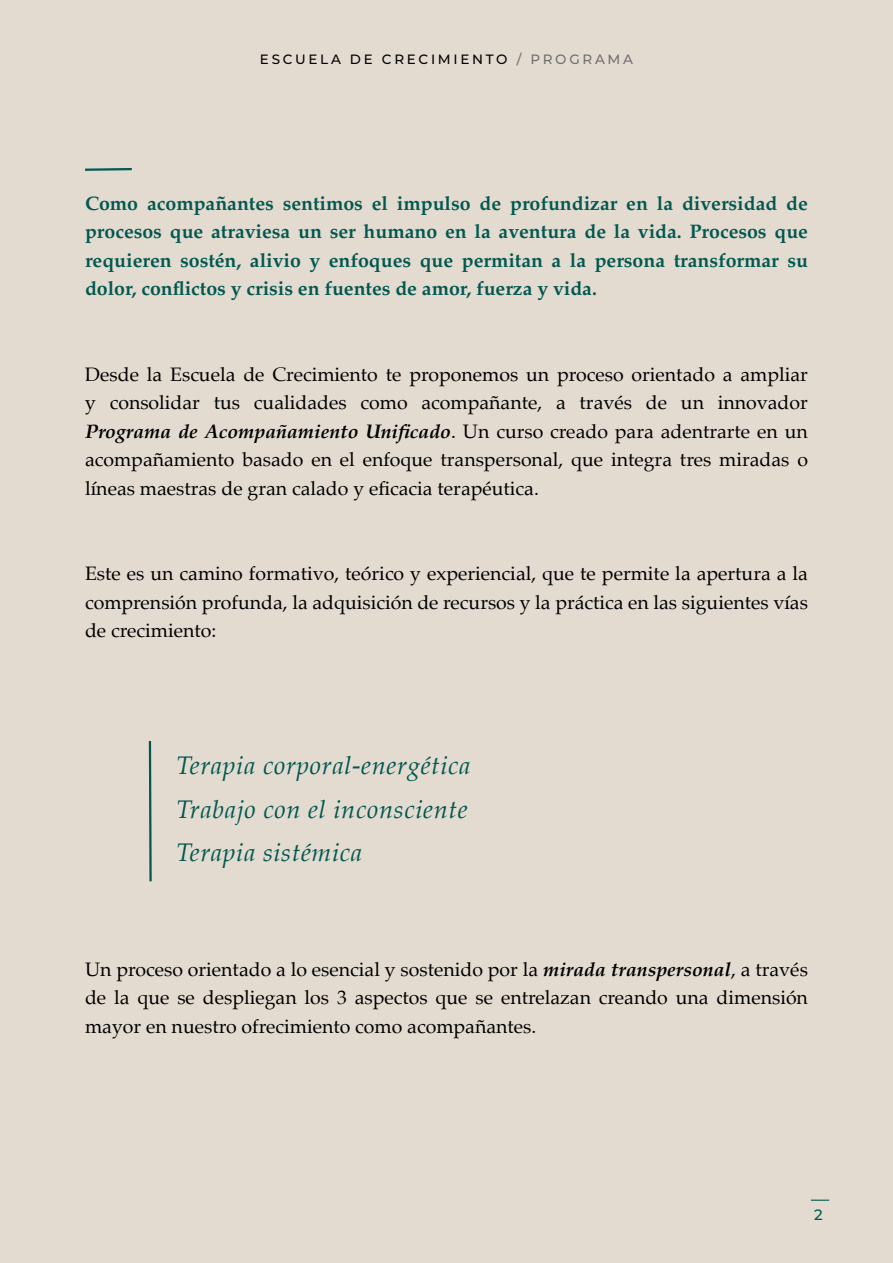
<style>
.page{position:relative;width:893px;height:1263px;background:#e4dbd0}
.page>*{position:absolute;margin:0;border:0;box-sizing:border-box;transform-origin:0 0}
.t1{font:italic 25.5px/43.5px "Palatino";letter-spacing:.025em;color:#005850;text-align:justify}
.t2{font:19.5px/28.5px "Palatino";color:#000;text-align:justify}
.t3{font:700 19.5px/28.5px "Palatino";color:#005850;text-align:justify}
.t4{font:500 15px "Montserrat";color:#005850}
.t5{font:500 13.5px "Montserrat";letter-spacing:.2em;color:#000}
.s1{color:#706f6f}
.s2{font-weight:700;font-style:italic}
</style>
<div class="page">
<svg style="left:811px;top:1199px;width:18px;height:2px"></svg>
<svg style="left:85px;top:168px;width:47px;height:3px"></svg>
<svg style="left:148px;top:741px;width:4px;height:141px"></svg>
<p class="t5" style="left:260px;top:50px;width:375px">ESCUELA DE CRECIMIENTO <span class="s1">/ PROGRAMA</span></p>
<p class="t3" style="left:85px;top:188px;width:724px">Como acompañantes sentimos el impulso de profundizar en la diversidad de procesos que atraviesa un ser humano en la aventura de la vida. Procesos que requieren sostén, alivio y enfoques que permitan a la persona transformar su dolor, conflictos y crisis en fuentes de amor, fuerza y vida.</p>
<p class="t2" style="left:85px;top:360px;width:724px">Desde la Escuela de Crecimiento te proponemos un proceso orientado a ampliar y consolidar tus cualidades como acompañante, a través de un innovador <span class="s2">Programa de Acompañamiento Unificado</span>. Un curso creado para adentrarte en un acompañamiento basado en el enfoque transpersonal, que integra tres miradas o líneas maestras de gran calado y eficacia terapéutica.</p>
<p class="t2" style="left:85px;top:559px;width:724px">Este es un camino formativo, teórico y experiencial, que te permite la apertura a la comprensión profunda, la adquisición de recursos y la práctica en las siguientes vías de crecimiento:</p>
<h1 class="t1" style="left:176px;top:743px;width:295px">Terapia corporal-energética Trabajo con el inconsciente Terapia sistémica</h1>
<p class="t2" style="left:85px;top:955px;width:724px">Un proceso orientado a lo esencial y sostenido por la <span class="s2">mirada transpersonal</span>, a través de la que se despliegan los 3 aspectos que se entrelazan creando una dimensión mayor en nuestro ofrecimiento como acompañantes.</p>
<p class="t4" style="left:814px;top:1204px;width:10px">2</p>
</div>
